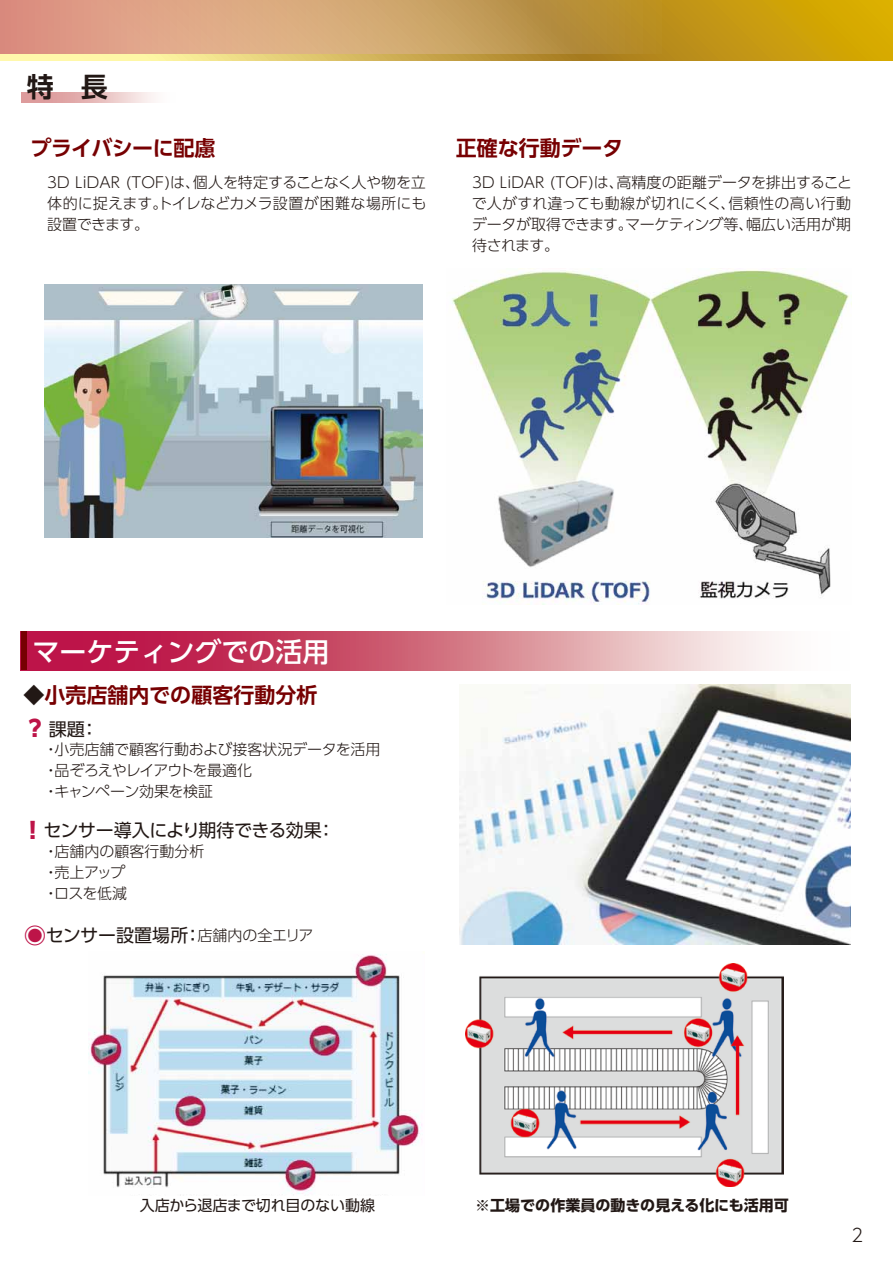
<style>
.page{position:relative;width:893px;height:1263px;background:#fff}
.page>*{position:absolute;margin:0;border:0;box-sizing:border-box;transform-origin:0 0}
.t1{font:500 27px "UD Shin Go Pr 6";color:#fff}
.t2{font:700 27px "UD Shin Go Pr 6 De";color:#221815}
.t3{font:800 22.5px "UD Shin Go Pr 6";color:#bd1448}
.t4{font:700 21px "UD Shin Go Pr 6 De";color:#770002}
.t5{font:700 21px "UD Shin Go Pr 6 De";letter-spacing:-.025em;color:#770002}
.t6{font:18px "UD Shin Go Pr 6";letter-spacing:-.04em;color:#221815}
.t7{font:18px "UD Shin Go Pr 6";letter-spacing:-.015em;color:#221815}
.t8{font:300 18px "UD Shin Go Pr 6";color:#221815}
.t9{font:300 15px/21px "UD Shin Go Pr 6";color:#221815}
.t10{font:700 15px "UD Shin Go Pr 6";color:#221815}
.t11{font:300 15px/21px "UD Shin Go Pr 6";letter-spacing:-.03em;color:#221815}
.t12{font:15px "UD Shin Go Pr 6";letter-spacing:-.005em;color:#221815}
.t13{font:300 15px/21px "UD Shin Go Pr 6";letter-spacing:-.06em;color:#221815}
.t14{font:300 15px/21px "UD Shin Go Pr 6";letter-spacing:-.035em;color:#221815}
.t15{font:300 15px "UD Shin Go Pr 6";letter-spacing:-.045em;color:#221815}
.t16{font:300 15px "UD Shin Go Pr 6";letter-spacing:.025em;color:#221815}
.s1{color:#221815}
</style>
<div class="page">
<svg style="left:0;top:0;width:893px;height:61px;background:#cea525"></svg>
<svg style="left:0;top:0;width:661px;height:53px;background:#d09f6b"></svg>
<svg style="left:27px;top:631px;width:745px;height:39px;background:#d26d84"></svg>
<svg style="left:21px;top:93px;width:133px;height:10px"></svg>
<img style="left:452px;top:268px;width:400px;height:336px">
<img style="left:459px;top:685px;width:392px;height:260px">
<div style="left:21px;top:631px;width:6px;height:39px;background:#770002"></div>
<img style="left:88px;top:954px;width:334px;height:242px">
<img style="left:465px;top:964px;width:319px;height:223px">
<img style="left:44px;top:284px;width:378px;height:253px">
<h1 class="t2" style="left:27px;top:65px;width:82px">特　長</h1>
<h3 class="t5" style="left:31px;top:131px;width:186px">プライバシーに配慮</h3>
<p class="t9" style="left:193px;top:171px;width:234px">個人を特定することなく人や物を立</p>
<p class="t9" style="left:47px;top:171px;width:381px">3D LiDAR (TOF は) 、<br>体的に捉えますトイレなどカメラ設置が困難な場所にも</p>
<p class="t9" style="left:153px;top:192px;width:17px">。</p>
<p class="t9" style="left:47px;top:213px;width:103px">設置できます。</p>
<h3 class="t4" style="left:456px;top:131px;width:169px">正確な行動データ</h3>
<p class="t9" style="left:616px;top:171px;width:237px">高精度の距離データを排出すること</p>
<p class="t9" style="left:472px;top:171px;width:153px">3D LiDAR (TOF は) 、</p>
<p class="t9" style="left:472px;top:192px;width:265px">で人がすれ違っても動線が切れにくく、</p>
<p class="t16" style="left:728px;top:191px;width:124px">信頼性の高い行動</p>
<p class="t15" style="left:625px;top:212px;width:130px">マーケティング等、</p>
<p class="t11" style="left:472px;top:213px;width:163px">データが取得できます。待されます。</p>
<p class="t9" style="left:746px;top:213px;width:107px">幅広い活用が期</p>
<h1 class="t1" style="left:33px;top:630px;width:299px">マーケティングでの活用</h1>
<h3 class="t4" style="left:23px;top:678px;width:295px"><span class="s1">◆</span>小売店舗内での顧客行動分析</h3>
<h2 class="t3" style="left:24px;top:710px;width:24px">？</h2>
<p class="t7" style="left:49px;top:714px;width:37px">課題</p>
<p class="t7" style="left:80px;top:714px;width:19px">：</p>
<p class="t9" style="left:55px;top:738px;width:327px">小売店舗で顧客行動および接客状況データを活用</p>
<p class="t13" style="left:55px;top:738px;width:199px;text-indent:-11px">・<br>品ぞろえやレイアウトを最適化</p>
<p class="t14" style="left:54px;top:759px;width:160px;text-indent:-11px">・<br>キャンペーン効果を検証</p>
<p class="t9" style="left:43px;top:780px;width:17px">・</p>
<h2 class="t3" style="left:22px;top:812px;width:24px">！</h2>
<p class="t6" style="left:44px;top:816px;width:280px">センサー導入により期待できる効果</p>
<p class="t7" style="left:317px;top:816px;width:19px">：</p>
<p class="t9" style="left:55px;top:840px;width:151px">店舗内の顧客行動分析</p>
<p class="t9" style="left:55px;top:840px;width:72px;text-indent:-11px">・<br>売上アップ</p>
<p class="t9" style="left:54px;top:861px;width:74px;text-indent:-11px">・<br>ロスを低減</p>
<p class="t9" style="left:43px;top:882px;width:17px">・</p>
<h2 class="t3" style="left:24px;top:917px;width:24px">◉</h2>
<p class="t7" style="left:46px;top:921px;width:144px">センサー設置場所</p>
<p class="t9" style="left:197px;top:924px;width:118px">店舗内の全エリア</p>
<p class="t7" style="left:184px;top:921px;width:19px">：</p>
<p class="t12" style="left:140px;top:1193px;width:237px">入店から退店まで切れ目のない動線</p>
<p class="t10" style="left:475px;top:1193px;width:315px">※工場での作業員の動きの見える化にも活用可</p>
<p class="t8" style="left:851px;top:1220px;width:13px">2</p>
</div>
